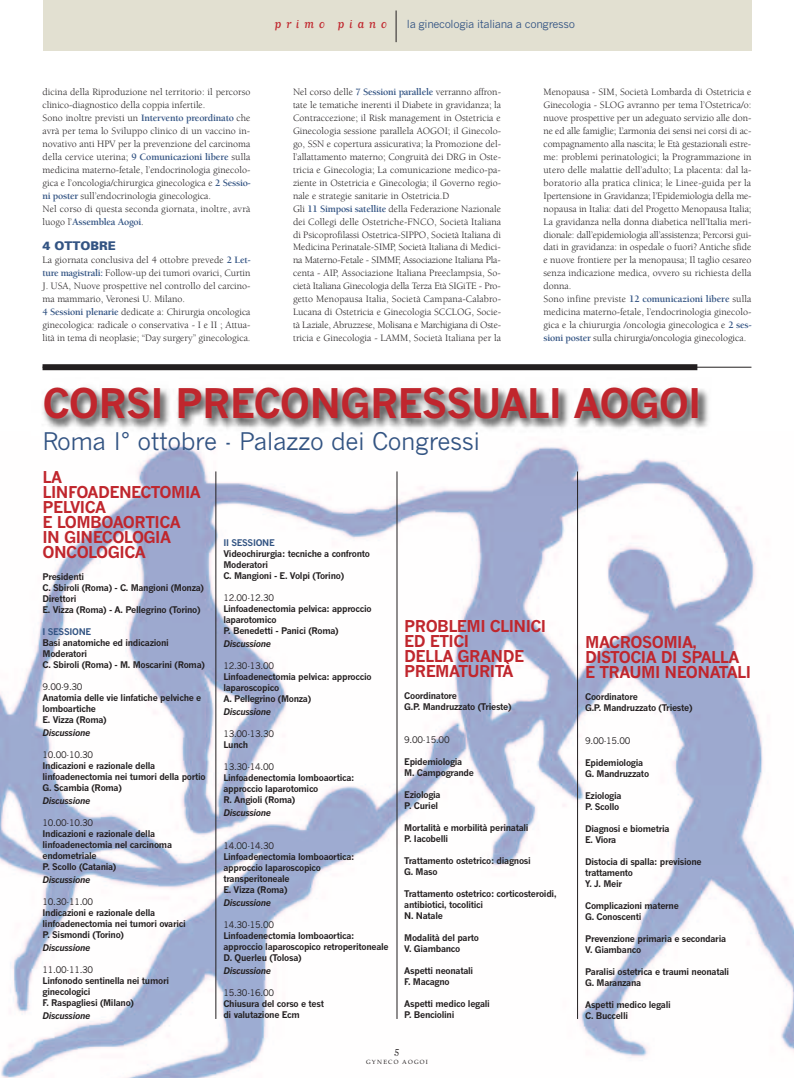
<style>
.page{position:relative;width:794px;height:1078px;background:#fff}
.page>*{position:absolute;margin:0;border:0;box-sizing:border-box;transform-origin:0 0}
.t1{font:700 40px "News Gothic";letter-spacing:-.02em;color:#c0262d}
.t2{font:24px "News Gothic";letter-spacing:-.02em;color:#335483}
.t3{font:700 16px/15px "News Gothic";letter-spacing:-.03em;color:#c0262d}
.t4{font:14px "Matrix Script";letter-spacing:.335em;color:#c0262d}
.t5{font:900 12px "Univers";color:#335483}
.t6{font:12px "Matrix Script";color:#231f20}
.t7{font:11px "News Gothic";letter-spacing:-.03em;color:#335483}
.t8{font:10px/13px "Berkeley";color:#231f20}
.t9{font:700 9px/11px "News Gothic";letter-spacing:-.03em;color:#231f20}
.t10{font:9px "News Gothic";letter-spacing:-.03em;color:#231f20}
.t11{font:italic 700 9px "News Gothic";letter-spacing:-.03em;color:#231f20}
.t12{font:700 9px "News Gothic";letter-spacing:-.03em;color:#335483}
.t13{font:6px "Palatino";letter-spacing:.2em;color:#231f20}
.s1{font-weight:700;color:#335483}
</style>
<div class="page">
<img style="left:0;top:443px;width:794px;height:634px">
<img style="left:42px;top:388px;width:667px;height:41px">
<div style="left:43px;top:0;width:708px;height:51px;background:#e2e0d1"></div>
<hr style="left:396px;top:11px;width:1px;height:31px;background:#231f20">
<hr style="left:216px;top:471px;width:1px;height:547px;background:#231f20">
<hr style="left:577px;top:471px;width:1px;height:547px;background:#231f20">
<hr style="left:397px;top:471px;width:1px;height:547px;background:#231f20">
<hr style="left:43px;top:367px;width:708px;height:1px;background:#231f20">
<div style="left:43px;top:364px;width:654px;height:6px;background:#231f20"></div>
<p class="t8" style="left:43px;top:86px;width:209px">dicina della Riproduzione nel territorio: il percorso clinico-diagnostico della coppia infertile.<br>Sono inoltre previsti un <span class="s1">Intervento preordinato</span> che avrà per tema lo Sviluppo clinico di un vaccino in&shy;novativo anti HPV per la prevenzione del carcinoma della cervice uterina; <span class="s1">9 Comunicazioni libere</span> sulla medicina materno-fetale, l’endocrinologia ginecolo&shy;gica e l’oncologia/chirurgica ginecologica e <span class="s1">2 Sessio&shy;ni poster</span> sull’endocrinologia ginecologica.<br>Nel corso di questa seconda giornata, inoltre, avrà luogo l’<span class="s1">Assemblea Aogoi</span>.</p>
<p class="t5" style="left:43px;top:242px;width:75px">4 OTTOBRE</p>
<p class="t8" style="left:43px;top:254px;width:209px">La giornata conclusiva del 4 ottobre prevede <span class="s1">2 Let&shy;ture magistrali:</span> Follow-up dei tumori ovarici, Curtin J. USA, Nuove prospettive nel controllo del carcino&shy;ma mammario, Veronesi U. Milano.<br><span class="s1">4 Sessioni plenarie</span> dedicate a: Chirurgia oncologica ginecologica: radicale o conservativa - I e II ; Attua&shy;lità in tema di neoplasie; “Day surgery” ginecologica.</p>
<h3 class="t4" style="left:274px;top:15px;width:114px">primo piano</h3>
<p class="t7" style="left:407px;top:18px;width:170px">la ginecologia italiana a congresso</p>
<p class="t8" style="left:293px;top:86px;width:210px">Nel corso delle <span class="s1">7 Sessioni parallele</span> verranno affron&shy;tate le tematiche inerenti il Diabete in gravidanza; la Contraccezione; il Risk management in Ostetricia e Ginecologia sessione parallela AOGOI; il Ginecolo&shy;go, SSN e copertura assicurativa; la Promozione del&shy;l’allattamento materno; Congruità dei DRG in Oste&shy;tricia e Ginecologia; La comunicazione medico-pa&shy;ziente in Ostetricia e Ginecologia; il Governo regio&shy;nale e strategie sanitarie in Ostetricia.D<br>Gli <span class="s1">11 Simposi satellite</span> della Federazione Nazionale dei Collegi delle Ostetriche-FNCO, Società Italiana di Psicoprofilassi Ostetrica-SIPPO, Società Italiana di Medicina Perinatale-SIMP, Società Italiana di Medici&shy;na Materno-Fetale - SIMMF, Associazione Italiana Pla&shy;centa - AIP, Associazione Italiana Preeclampsia, So&shy;cietà Italiana Ginecologia della Terza Età SIGiTE - Pro&shy;getto Menopausa Italia, Società Campana-Calabro-Lucana di Ostetricia e Ginecologia SCCLOG, Socie&shy;tà Laziale, Abruzzese, Molisana e Marchigiana di Oste&shy;tricia e Ginecologia - LAMM, Società Italiana per la</p>
<p class="t8" style="left:543px;top:86px;width:210px">Menopausa - SIM, Società Lombarda di Ostetricia e Ginecologia - SLOG avranno per tema l’Ostetrica/o: nuove prospettive per un adeguato servizio alle don&shy;ne ed alle famiglie; L’armonia dei sensi nei corsi di ac&shy;compagnamento alla nascita; le Età gestazionali estre&shy;me: problemi perinatologici; la Programmazione in utero delle malattie dell’adulto; La placenta: dal la&shy;boratorio alla pratica clinica; le Linee-guida per la Ipertensione in Gravidanza; l’Epidemiologia della me&shy;nopausa in Italia: dati del Progetto Menopausa Italia; La gravidanza nella donna diabetica nell’Italia meri&shy;dionale: dall’epidemiologia all’assistenza; Percorsi gui&shy;dati in gravidanza: in ospedale o fuori? Antiche sfide e nuove frontiere per la menopausa; Il taglio cesareo senza indicazione medica, ovvero su richiesta della donna.<br>Sono infine previste <span class="s1">12 comunicazioni libere</span> sulla medicina materno-fetale, l’endocrinologia ginecolo&shy;gica e la chiururgia /oncologia ginecologica e <span class="s1">2 ses&shy;sioni poster</span> sulla chirurgia/oncologia ginecologica.</p>
<h1 class="t1" style="left:43px;top:388px;width:660px">CORSI PRECONGRESSUALI AOGOI</h1>
<h2 class="t2" style="left:43px;top:428px;width:439px">Roma I° ottobre - Palazzo dei Congressi</h2>
<h3 class="t3" style="left:43px;top:471px;width:160px">LA<br>LINFOADENECTOMIA<br>PELVICA<br>E LOMBOAORTICA<br>IN GINECOLOGIA<br>ONCOLOGICA</h3>
<p class="t9" style="left:43px;top:572px;width:163px">Presidenti<br>C. Sbiroli (Roma) - C. Mangioni (Monza)<br>Direttori<br>E. Vizza (Roma) - A. Pellegrino (Torino)</p>
<p class="t12" style="left:43px;top:628px;width:50px">I SESSIONE</p>
<p class="t9" style="left:43px;top:638px;width:164px">Basi anatomiche ed indicazioni<br>Moderatori<br>C. Sbiroli (Roma) - M. Moscarini (Roma)</p>
<p class="t10" style="left:43px;top:681px;width:41px">9.00-9.30</p>
<p class="t9" style="left:43px;top:693px;width:160px">Anatomia delle vie linfatiche pelviche e lomboartiche<br>E. Vizza (Roma)</p>
<p class="t11" style="left:43px;top:729px;width:49px">Discussione</p>
<p class="t10" style="left:43px;top:749px;width:52px">10.00-10.30</p>
<p class="t9" style="left:43px;top:761px;width:165px">Indicazioni e razionale della linfoadenectomia nei tumori della portio<br>G. Scambia (Roma)</p>
<p class="t11" style="left:43px;top:797px;width:49px">Discussione</p>
<p class="t10" style="left:43px;top:817px;width:52px">10.00-10.30</p>
<p class="t9" style="left:43px;top:829px;width:131px">Indicazioni e razionale della linfoadenectomia nel carcinoma endometriale<br>P. Scollo (Catania)</p>
<p class="t11" style="left:43px;top:876px;width:49px">Discussione</p>
<p class="t10" style="left:43px;top:896px;width:52px">10.30-11.00</p>
<p class="t9" style="left:43px;top:908px;width:145px">Indicazioni e razionale della linfoadenectomia nei tumori ovarici<br>P. Sismondi (Torino)</p>
<p class="t11" style="left:43px;top:944px;width:49px">Discussione</p>
<p class="t10" style="left:43px;top:964px;width:52px">11.00-11.30</p>
<p class="t9" style="left:43px;top:976px;width:128px">Linfonodo sentinella nei tumori ginecologici<br>F. Raspagliesi (Milano)</p>
<p class="t11" style="left:43px;top:1012px;width:49px">Discussione</p>
<p class="t12" style="left:223px;top:539px;width:53px">II SESSIONE</p>
<p class="t9" style="left:223px;top:548px;width:148px">Videochirurgia: tecniche a confronto<br>Moderatori<br>C. Mangioni - E. Volpi (Torino)</p>
<p class="t10" style="left:223px;top:592px;width:52px">12.00-12.30</p>
<p class="t9" style="left:223px;top:603px;width:150px">Linfoadenectomia pelvica: approccio laparotomico<br>P. Benedetti - Panici (Roma)</p>
<p class="t11" style="left:223px;top:640px;width:49px">Discussione</p>
<p class="t10" style="left:223px;top:660px;width:52px">12.30-13.00</p>
<p class="t9" style="left:223px;top:671px;width:150px">Linfoadenectomia pelvica: approccio laparoscopico<br>A. Pellegrino (Monza)</p>
<p class="t11" style="left:223px;top:708px;width:49px">Discussione</p>
<p class="t10" style="left:223px;top:728px;width:52px">13.00-13.30</p>
<p class="t9" style="left:223px;top:739px;width:26px">Lunch</p>
<p class="t10" style="left:223px;top:761px;width:52px">13.30-14.00</p>
<p class="t9" style="left:223px;top:772px;width:132px">Linfoadenectomia lomboaortica: approccio laparotomico<br>R. Angioli (Roma)</p>
<p class="t11" style="left:223px;top:809px;width:49px">Discussione</p>
<p class="t10" style="left:223px;top:840px;width:52px">14.00-14.30</p>
<p class="t9" style="left:223px;top:851px;width:132px">Linfoadenectomia lomboaortica: approccio laparoscopico transperitoneale<br>E. Vizza (Roma)</p>
<p class="t11" style="left:223px;top:899px;width:49px">Discussione</p>
<p class="t10" style="left:223px;top:919px;width:52px">14.30-15.00</p>
<p class="t9" style="left:223px;top:930px;width:167px">Linfoadenectomia lomboaortica: approccio laparoscopico retroperitoneale<br>D. Querleu (Tolosa)</p>
<p class="t11" style="left:223px;top:967px;width:49px">Discussione</p>
<p class="t10" style="left:223px;top:987px;width:52px">15.30-16.00</p>
<p class="t9" style="left:223px;top:998px;width:102px">Chiusura del corso e test di valutazione Ecm</p>
<h3 class="t3" style="left:404px;top:620px;width:143px">PROBLEMI CLINICI<br>ED ETICI<br>DELLA GRANDE<br>PREMATURITÀ</h3>
<p class="t9" style="left:404px;top:690px;width:109px">Coordinatore<br>G.P. Mandruzzato (Trieste)</p>
<p class="t10" style="left:404px;top:734px;width:47px">9.00-15.00</p>
<p class="t9" style="left:404px;top:756px;width:71px">Epidemiologia<br>M. Campogrande</p>
<p class="t9" style="left:404px;top:789px;width:38px">Eziologia<br>P. Curiel</p>
<p class="t9" style="left:404px;top:822px;width:126px">Mortalità e morbilità perinatali<br>P. Iacobelli</p>
<p class="t9" style="left:404px;top:855px;width:128px">Trattamento ostetrico: diagnosi<br>G. Maso</p>
<p class="t9" style="left:404px;top:888px;width:154px">Trattamento ostetrico: corticosteroidi, antibiotici, tocolitici<br>N. Natale</p>
<p class="t9" style="left:404px;top:932px;width:76px">Modalità del parto<br>V. Giambanco</p>
<p class="t9" style="left:404px;top:965px;width:70px">Aspetti neonatali<br>F. Macagno</p>
<p class="t9" style="left:404px;top:998px;width:87px">Aspetti medico legali<br>P. Benciolini</p>
<p class="t6" style="left:394px;top:1042px;width:7px">5</p>
<p class="t13" style="left:366px;top:1058px;width:63px">GYNECO AOGOI</p>
<h3 class="t3" style="left:585px;top:636px;width:167px">MACROSOMIA,<br>DISTOCIA DI SPALLA<br>E TRAUMI NEONATALI</h3>
<p class="t9" style="left:585px;top:692px;width:109px">Coordinatore<br>G.P. Mandruzzato (Trieste)</p>
<p class="t10" style="left:585px;top:735px;width:47px">9.00-15.00</p>
<p class="t9" style="left:585px;top:758px;width:65px">Epidemiologia<br>G. Mandruzzato</p>
<p class="t9" style="left:585px;top:791px;width:38px">Eziologia<br>P. Scollo</p>
<p class="t9" style="left:585px;top:824px;width:86px">Diagnosi e biometria<br>E. Viora</p>
<p class="t9" style="left:585px;top:857px;width:118px">Distocia di spalla: previsione trattamento<br>Y. J. Meir</p>
<p class="t9" style="left:585px;top:901px;width:95px">Complicazioni materne<br>G. Conoscenti</p>
<p class="t9" style="left:585px;top:934px;width:142px">Prevenzione primaria e secondaria<br>V. Giambanco</p>
<p class="t9" style="left:585px;top:967px;width:146px">Paralisi ostetrica e traumi neonatali<br>G. Maranzana</p>
<p class="t9" style="left:585px;top:1000px;width:87px">Aspetti medico legali<br>C. Buccelli</p>
</div>
